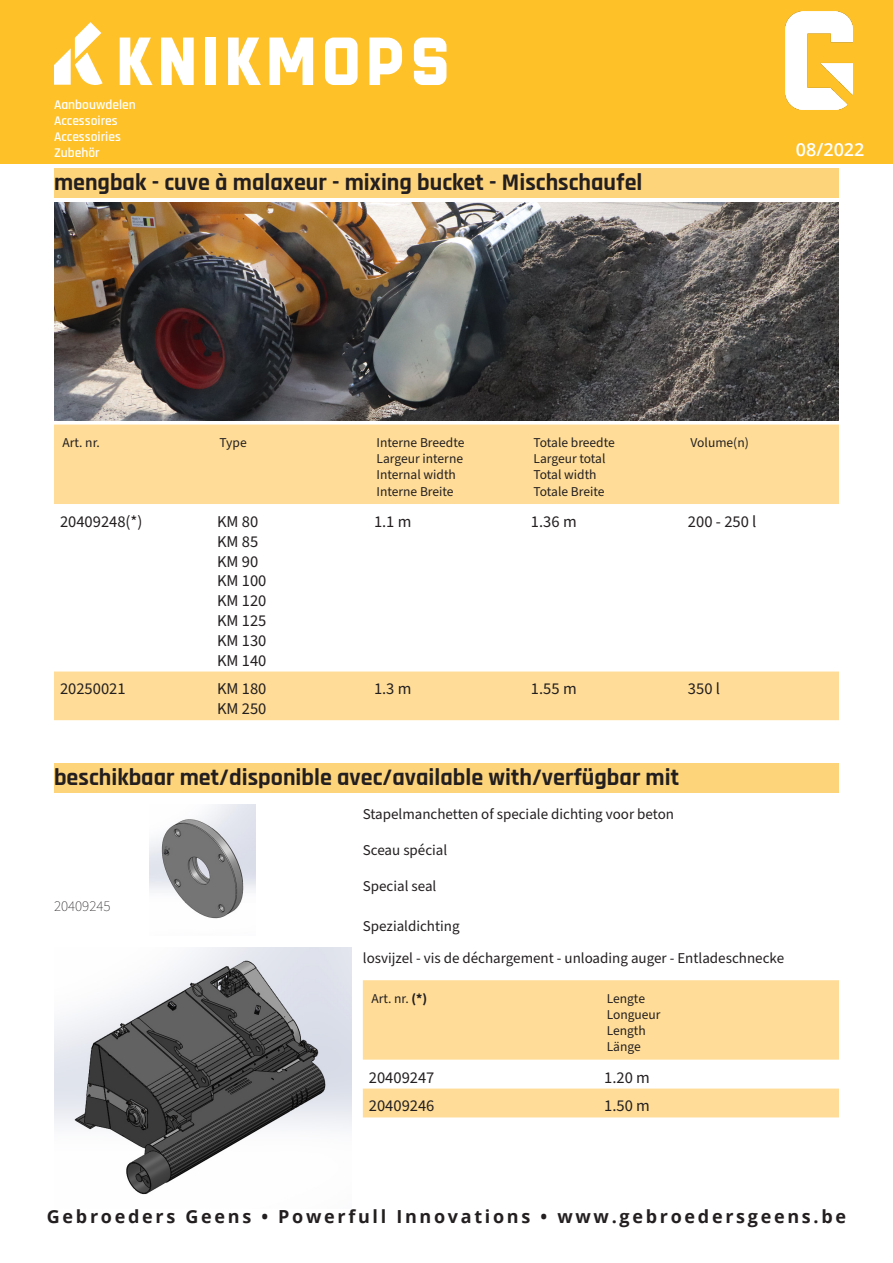
<style>
.page{position:relative;width:893px;height:1263px;background:#fff}
.page>*{position:absolute;margin:0;border:0;box-sizing:border-box;transform-origin:0 0}
.t1{font:700 24px "Rajdhani";color:#231f20}
.t2{font:700 18px "Open Sans";letter-spacing:.15em;color:#231f20}
.t3{font:600 18px "Open Sans";color:#fff}
.t4{font:16.5px "Source Sans Pro";color:#231f20}
.t5{font:15px "Source Sans Pro";color:#231f20}
.t6{font:200 15px "Source Sans Pro";color:#231f20}
.t7{font:13.5px "Source Sans Pro";color:#231f20}
.t8{font:600 13.5px "Rajdhani";color:#fff}
.s1{font-weight:700}
</style>
<div class="page">
<div style="left:0;top:0;width:893px;height:164px;background:#fec128"></div>
<svg style="left:120px;top:38px;width:33px;height:47px"></svg>
<svg style="left:161px;top:38px;width:33px;height:47px"></svg>
<div style="left:206px;top:38px;width:10px;height:47px;background:#fff"></div>
<svg style="left:228px;top:38px;width:33px;height:47px"></svg>
<svg style="left:269px;top:38px;width:44px;height:47px"></svg>
<svg style="left:325px;top:38px;width:33px;height:47px"></svg>
<svg style="left:369px;top:38px;width:33px;height:47px"></svg>
<svg style="left:414px;top:38px;width:32px;height:47px"></svg>
<svg style="left:54px;top:22px;width:49px;height:63px"></svg>
<img style="left:786px;top:12px;width:66px;height:97px">
<div style="left:54px;top:168px;width:785px;height:30px;background:#fed47b"></div>
<svg style="left:54px;top:425px;width:785px;height:295px"></svg>
<img style="left:54px;top:202px;width:785px;height:218px">
<div style="left:54px;top:763px;width:785px;height:30px;background:#fed47b"></div>
<img style="left:150px;top:804px;width:106px;height:115px">
<svg style="left:363px;top:980px;width:476px;height:137px;fill:#ffdd98"></svg>
<img style="left:54px;top:947px;width:297px;height:248px">
<p class="t8" style="left:54px;top:96px;width:83px">Aanbouwdelen</p>
<p class="t8" style="left:54px;top:113px;width:65px">Accessoires</p>
<p class="t8" style="left:54px;top:129px;width:68px">Accessoiries</p>
<p class="t8" style="left:54px;top:145px;width:47px">Zubehör</p>
<p class="t1" style="left:54px;top:168px;width:590px">mengbak - cuve à malaxeur - mixing bucket - Mischschaufel</p>
<p class="t3" style="left:796px;top:137px;width:70px">08/2022</p>
<p class="t7" style="left:63px;top:433px;width:39px">Art. nr.</p>
<p class="t7" style="left:219px;top:433px;width:29px">Type</p>
<p class="t7" style="left:376px;top:433px;width:89px">Interne Breedte</p>
<p class="t7" style="left:376px;top:450px;width:88px">Largeur interne</p>
<p class="t7" style="left:376px;top:466px;width:81px">Internal width</p>
<p class="t7" style="left:376px;top:482px;width:79px">Interne Breite</p>
<p class="t7" style="left:533px;top:433px;width:83px">Totale breedte</p>
<p class="t7" style="left:533px;top:450px;width:74px">Largeur total</p>
<p class="t7" style="left:533px;top:466px;width:65px">Total width</p>
<p class="t7" style="left:533px;top:482px;width:72px">Totale Breite</p>
<p class="t7" style="left:690px;top:433px;width:60px">Volume(n)</p>
<p class="t4" style="left:60px;top:510px;width:84px">20409248(*)</p>
<p class="t4" style="left:217px;top:510px;width:43px">KM 80</p>
<p class="t4" style="left:217px;top:530px;width:43px">KM 85</p>
<p class="t4" style="left:217px;top:550px;width:43px">KM 90</p>
<p class="t4" style="left:217px;top:570px;width:51px">KM 100</p>
<p class="t4" style="left:217px;top:590px;width:51px">KM 120</p>
<p class="t4" style="left:217px;top:609px;width:51px">KM 125</p>
<p class="t4" style="left:217px;top:629px;width:51px">KM 130</p>
<p class="t4" style="left:217px;top:649px;width:51px">KM 140</p>
<p class="t4" style="left:60px;top:678px;width:67px">20250021</p>
<p class="t4" style="left:217px;top:678px;width:51px">KM 180</p>
<p class="t4" style="left:217px;top:698px;width:51px">KM 250</p>
<p class="t4" style="left:374px;top:510px;width:39px">1.1 m</p>
<p class="t4" style="left:531px;top:510px;width:47px">1.36 m</p>
<p class="t4" style="left:688px;top:510px;width:70px">200 - 250 l</p>
<p class="t4" style="left:374px;top:678px;width:39px">1.3 m</p>
<p class="t4" style="left:531px;top:678px;width:47px">1.55 m</p>
<p class="t4" style="left:688px;top:678px;width:34px">350 l</p>
<p class="t1" style="left:54px;top:763px;width:627px">beschikbaar met/disponible avec/available with/verfügbar mit</p>
<p class="t5" style="left:363px;top:804px;width:313px">Stapelmanchetten of speciale dichting voor beton</p>
<p class="t5" style="left:363px;top:840px;width:86px">Sceau spécial</p>
<p class="t5" style="left:363px;top:876px;width:75px">Special seal</p>
<p class="t5" style="left:363px;top:916px;width:98px">Spezialdichting</p>
<p class="t6" style="left:54px;top:896px;width:58px">20409245</p>
<p class="t5" style="left:363px;top:948px;width:423px">losvijzel - vis de déchargement - unloading auger - Entladeschnecke</p>
<p class="t7" style="left:371px;top:989px;width:57px">Art. nr. <span class="s1">(*)</span></p>
<p class="t7" style="left:607px;top:989px;width:40px">Lengte</p>
<p class="t7" style="left:607px;top:1005px;width:56px">Longueur</p>
<p class="t7" style="left:607px;top:1021px;width:41px">Length</p>
<p class="t7" style="left:607px;top:1038px;width:36px">Länge</p>
<p class="t4" style="left:369px;top:1066px;width:67px">20409247</p>
<p class="t4" style="left:604px;top:1066px;width:47px">1.20 m</p>
<p class="t4" style="left:369px;top:1095px;width:67px">20409246</p>
<p class="t4" style="left:604px;top:1095px;width:47px">1.50 m</p>
<p class="t2" style="left:47px;top:1203px;width:801px">Gebroeders Geens • Powerfull Innovations • www.gebroedersgeens.be</p>
</div>
